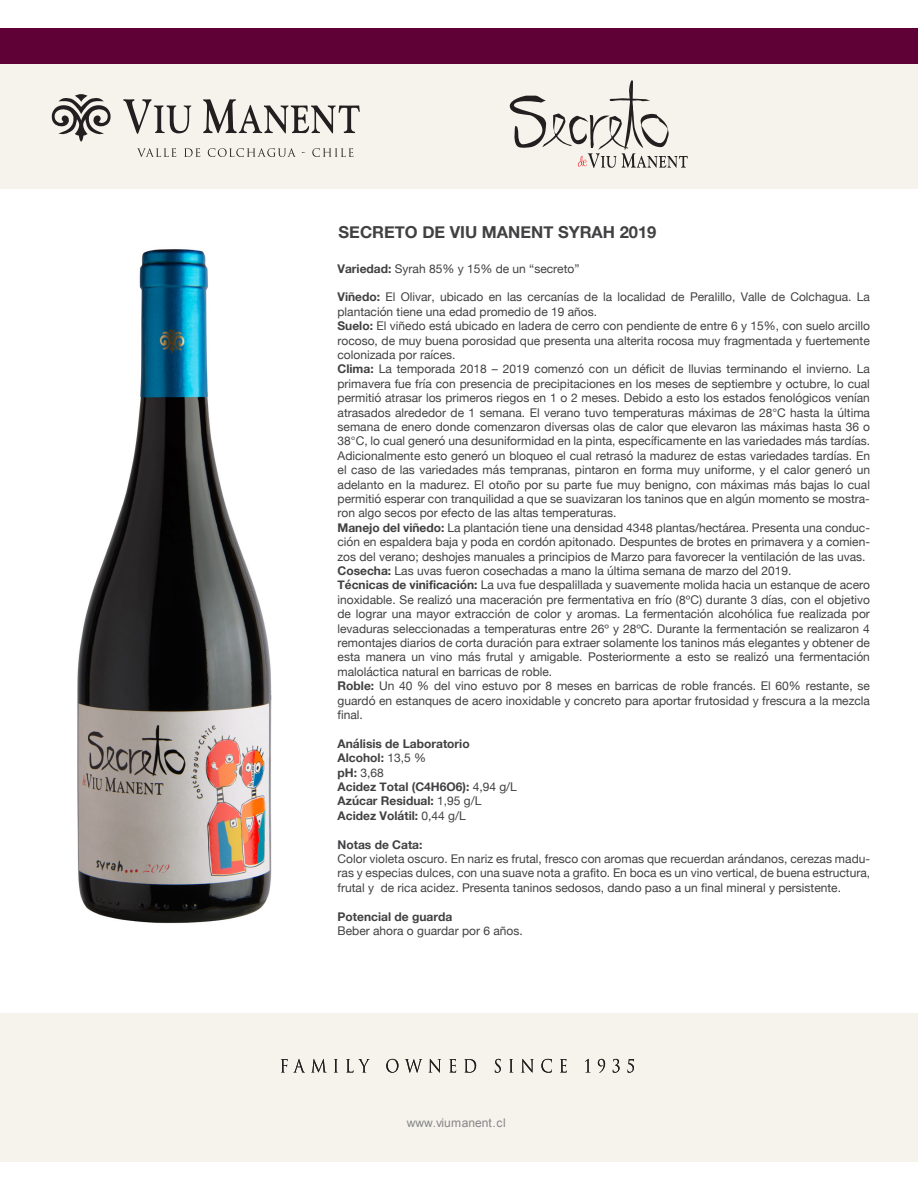
<style>
.page{position:relative;width:918px;height:1188px;background:#fff}
.page>*{position:absolute;margin:0;border:0;box-sizing:border-box;transform-origin:0 0}
.t1{font:700 16.5px "Helvetica Neue";color:#414042}
.t2{font:12px/14.4px "Helvetica Neue";color:#414042}
.t3{font:700 12px/14.4px "Helvetica Neue";color:#414042}
.t4{font:12px "Arial";color:#86868a}
.s1{font-weight:700}
.s2{font-weight:400}
</style>
<div class="page">
<img style="left:77px;top:249px;width:195px;height:675px">
<div style="left:0;top:64px;width:918px;height:125px;background:#f5f3eb"></div>
<div style="left:0;top:1013px;width:918px;height:148px;background:#f5f3eb"></div>
<svg style="left:51px;top:94px;width:60px;height:48px"></svg>
<svg style="left:123px;top:99px;width:68px;height:35px"></svg>
<svg style="left:203px;top:99px;width:157px;height:34px"></svg>
<svg style="left:137px;top:148px;width:39px;height:9px"></svg>
<svg style="left:184px;top:148px;width:16px;height:9px"></svg>
<svg style="left:208px;top:148px;width:88px;height:9px"></svg>
<svg style="left:312px;top:148px;width:41px;height:9px"></svg>
<svg style="left:281px;top:1059px;width:23px;height:13px"></svg>
<svg style="left:312px;top:1059px;width:14px;height:13px"></svg>
<svg style="left:334px;top:1059px;width:4px;height:13px"></svg>
<svg style="left:346px;top:1059px;width:24px;height:14px"></svg>
<svg style="left:386px;top:1059px;width:12px;height:14px"></svg>
<svg style="left:405px;top:1059px;width:17px;height:14px"></svg>
<svg style="left:429px;top:1059px;width:12px;height:14px"></svg>
<svg style="left:449px;top:1059px;width:7px;height:14px"></svg>
<svg style="left:464px;top:1059px;width:12px;height:14px"></svg>
<svg style="left:495px;top:1059px;width:6px;height:14px"></svg>
<svg style="left:509px;top:1059px;width:4px;height:13px"></svg>
<svg style="left:521px;top:1059px;width:13px;height:14px"></svg>
<svg style="left:541px;top:1059px;width:11px;height:14px"></svg>
<svg style="left:560px;top:1059px;width:7px;height:14px"></svg>
<svg style="left:585px;top:1059px;width:4px;height:13px"></svg>
<svg style="left:598px;top:1059px;width:7px;height:14px"></svg>
<svg style="left:613px;top:1059px;width:7px;height:14px"></svg>
<svg style="left:628px;top:1059px;width:6px;height:14px"></svg>
<svg style="left:509px;top:80px;width:179px;height:88px"></svg>
<div style="left:0;top:28px;width:918px;height:36px;background:#5f0037"></div>
<h1 class="t1" style="left:339px;top:219px;width:319px">SECRETO DE VIU MANENT SYRAH 2019</h1>
<p class="t2" style="left:338px;top:262px;width:244px"><span class="s1">Variedad:</span> Syrah 85% y 15% de un “secreto”</p>
<p class="t2" style="left:338px;top:291px;width:534px"><span class="s1">Viñedo:</span> El Olivar, ubicado en las cercanías de la localidad de Peralillo, Valle de Colchagua. La plantación tiene una edad promedio de 19 años.<br><span class="s1">Suelo:</span> El viñedo está ubicado en ladera de cerro con pendiente de entre 6 y 15%, con suelo arcillo rocoso, de muy buena porosidad que presenta una alterita rocosa muy fragmentada y fuertemente colonizada por raíces.<br><span class="s1">Clima:</span> La temporada 2018 – 2019 comenzó con un déficit de lluvias terminando el invierno. La primavera fue fría con presencia de precipitaciones en los meses de septiembre y octubre, lo cual permitió atrasar los primeros riegos en 1 o 2 meses. Debido a esto los estados fenológicos venían atrasados alrededor de 1 semana. El verano tuvo temperaturas máximas de 28°C hasta la última semana de enero donde comenzaron diversas olas de calor que elevaron las máximas hasta 36 o 38°C, lo cual generó una desuniformidad en la pinta, específicamente en las variedades más tardías.<br>Adicionalmente esto generó un bloqueo el cual retrasó la madurez de estas variedades tardías. En el caso de las variedades más tempranas, pintaron en forma muy uniforme, y el calor generó un adelanto en la madurez. El otoño por su parte fue muy benigno, con máximas más bajas lo cual permitió esperar con tranquilidad a que se suavizaran los taninos que en algún momento se mostra&shy;ron algo secos por efecto de las altas temperaturas.<br><span class="s1">Manejo del viñedo:</span> La plantación tiene una densidad 4348 plantas/hectárea. Presenta una conduc&shy;ción en espaldera baja y poda en cordón apitonado. Despuntes de brotes en primavera y a comien&shy;zos del verano; deshojes manuales a principios de Marzo para favorecer la ventilación de las uvas.<br><span class="s1">Cosecha:</span> Las uvas fueron cosechadas a mano la última semana de marzo del 2019.<br><span class="s1">Técnicas de vinificación:</span> La uva fue despalillada y suavemente molida hacia un estanque de acero inoxidable. Se realizó una maceración pre fermentativa en frío (8ºC) durante 3 días, con el objetivo de lograr una mayor extracción de color y aromas. La fermentación alcohólica fue realizada por levaduras seleccionadas a temperaturas entre 26º y 28ºC. Durante la fermentación se realizaron 4 remontajes diarios de corta duración para extraer solamente los taninos más elegantes y obtener de esta manera un vino más frutal y amigable. Posteriormente a esto se realizó una fermentación maloláctica natural en barricas de roble.<br><span class="s1">Roble:</span> Un 40 % del vino estuvo por 8 meses en barricas de roble francés. El 60% restante, se guardó en estanques de acero inoxidable y concreto para aportar frutosidad y frescura a la mezcla final.</p>
<p class="t3" style="left:338px;top:737px;width:181px">Análisis de Laboratorio<br>Alcohol: <span class="s2">13,5 %<br></span>pH: <span class="s2">3,68<br></span>Acidez Total (C4H6O6): <span class="s2">4,94 g/L<br></span>Azúcar Residual: <span class="s2">1,95 g/L<br></span>Acidez Volátil: <span class="s2">0,44 g/L</span></p>
<p class="t3" style="left:338px;top:837px;width:86px">Notas de Cata:</p>
<p class="t2" style="left:338px;top:852px;width:534px;text-align:justify">Color violeta oscuro. En nariz es frutal, fresco con aromas que recuerdan arándanos, cerezas madu&shy;ras y especias dulces, con una suave nota a grafito. En boca es un vino vertical, de buena estructura, frutal y de rica acidez. Presenta taninos sedosos, dando paso a un final mineral y persistente.</p>
<p class="t3" style="left:338px;top:909px;width:116px">Potencial de guarda</p>
<p class="t2" style="left:338px;top:924px;width:187px">Beber ahora o guardar por 6 años.</p>
<p class="t4" style="left:407px;top:1115px;width:101px">www.viumanent.cl</p>
</div>
